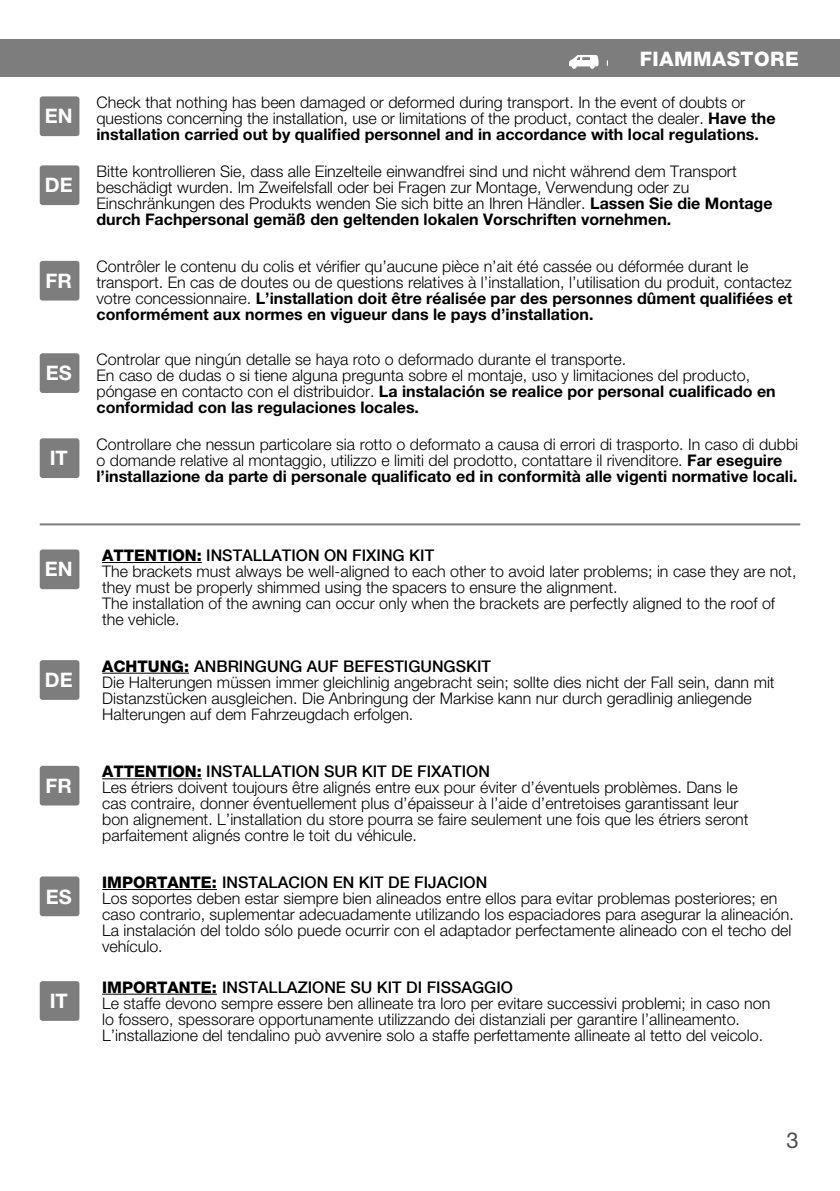
<style>
.page{position:relative;width:840px;height:1191px;background:#fff}
.page>*{position:absolute;margin:0;border:0;box-sizing:border-box;transform-origin:0 0}
.t1{font:22px "Helvetica Neue LT Std";color:#4d4d4d}
.t2{font:700 20px "Helvetica Neue LT Std";color:#fff}
.t3{font:800 20px "Helvetica Neue LT Std";letter-spacing:.025em;color:#fff}
.t4{font:300 16px/16px "Helvetica Neue LT Std";color:#000}
.t5{font:500 16px "Helvetica Neue LT Com";color:#000}
.s1{font-weight:700}
.s2{font-family:"Helvetica Neue LT Std";font-weight:800}
</style>
<div class="page">
<div style="left:0;top:40px;width:839px;height:37px;background:#7d7d7d"></div>
<svg style="left:569px;top:55px;width:29px;height:14px"></svg>
<div style="left:40px;top:660px;width:39px;height:40px;background:#7d7d7d;border-radius:3px"></div>
<div style="left:40px;top:549px;width:39px;height:40px;background:#7d7d7d;border-radius:3px"></div>
<div style="left:40px;top:766px;width:39px;height:39px;background:#7d7d7d;border-radius:3px"></div>
<div style="left:40px;top:876px;width:39px;height:40px;background:#7d7d7d;border-radius:3px"></div>
<div style="left:40px;top:981px;width:39px;height:39px;background:#7d7d7d;border-radius:3px"></div>
<hr style="left:102px;top:673px;width:87px;height:1px;background:#000">
<hr style="left:102px;top:562px;width:100px;height:1px;background:#000">
<hr style="left:102px;top:778px;width:100px;height:1px;background:#000">
<hr style="left:102px;top:993px;width:115px;height:1px;background:#000">
<hr style="left:102px;top:889px;width:115px;height:1px;background:#000">
<hr style="left:40px;top:523px;width:759px;height:2px;background:#7d7d7d">
<div style="left:40px;top:165px;width:39px;height:40px;background:#7d7d7d;border-radius:3px"></div>
<div style="left:40px;top:96px;width:39px;height:40px;background:#7d7d7d;border-radius:3px"></div>
<div style="left:40px;top:261px;width:39px;height:39px;background:#7d7d7d;border-radius:3px"></div>
<div style="left:40px;top:353px;width:39px;height:40px;background:#7d7d7d;border-radius:3px"></div>
<div style="left:40px;top:438px;width:39px;height:40px;background:#7d7d7d;border-radius:3px"></div>
<p class="t2" style="left:45px;top:104px;width:29px">EN</p>
<p class="t2" style="left:45px;top:173px;width:29px">DE</p>
<p class="t2" style="left:46px;top:268px;width:28px">FR</p>
<p class="t2" style="left:46px;top:361px;width:27px">ES</p>
<p class="t2" style="left:50px;top:446px;width:20px">IT</p>
<p class="t3" style="left:639px;top:47px;width:160px">FIAMMASTORE</p>
<p class="t4" style="left:96px;top:94px;width:680px">Check that nothing has been damaged or deformed during transport. In the event of doubts or questions concerning the installation, use or limitations of the product, contact the dealer. <span class="s1">Have the installation carried out by qualified personnel and in accordance with local regulations.</span></p>
<p class="t4" style="left:96px;top:163px;width:677px">Bitte kontrollieren Sie, dass alle Einzelteile einwandfrei sind und nicht während dem Transport beschädigt wurden. Im Zweifelsfall oder bei Fragen zur Montage, Verwendung oder zu Einschränkungen des Produkts wenden Sie sich bitte an Ihren Händler. <span class="s1">Lassen Sie die Montage durch Fachpersonal gemäß den geltenden lokalen Vorschriften vornehmen.</span></p>
<p class="t4" style="left:96px;top:258px;width:697px">Contrôler le contenu du colis et vérifier qu’aucune pièce n’ait été cassée ou déformée durant le transport. En cas de doutes ou de questions relatives à l’installation, l’utilisation du produit, contactez votre concessionnaire. <span class="s1">L’installation doit être réalisée par des personnes dûment qualifiées et conformément aux normes en vigueur dans le pays d’installation.</span></p>
<p class="t4" style="left:96px;top:351px;width:680px">Controlar que ningún detalle se haya roto o deformado durante el transporte.<br>En caso de dudas o si tiene alguna pregunta sobre el montaje, uso y limitaciones del producto, póngase en contacto con el distribuidor. <span class="s1">La instalación se realice por personal cualificado en conformidad con las regulaciones locales.</span></p>
<p class="t4" style="left:96px;top:436px;width:702px">Controllare che nessun particolare sia rotto o deformato a causa di errori di trasporto. In caso di dubbi o domande relative al montaggio, utilizzo e limiti del prodotto, contattare il rivenditore. <span class="s1">Far eseguire l’installazione da parte di personale qualificato ed in conformità alle vigenti normative locali.</span></p>
<p class="t2" style="left:45px;top:557px;width:29px">EN</p>
<p class="t2" style="left:45px;top:667px;width:29px">DE</p>
<p class="t2" style="left:46px;top:773px;width:28px">FR</p>
<p class="t2" style="left:46px;top:884px;width:27px">ES</p>
<p class="t2" style="left:50px;top:988px;width:20px">IT</p>
<p class="t5" style="left:102px;top:545px;width:333px"><span class="s2">ATTENTION:</span> INSTALLATION ON FIXING KIT</p>
<p class="t4" style="left:102px;top:563px;width:695px">The brackets must always be well-aligned to each other to avoid later problems; in case they are not, they must be properly shimmed using the spacers to ensure the alignment.<br>The installation of the awning can occur only when the brackets are perfectly aligned to the roof of the vehicle.</p>
<p class="t5" style="left:102px;top:656px;width:390px"><span class="s2">ACHTUNG:</span> ANBRINGUNG AUF BEFESTIGUNGSKIT</p>
<p class="t4" style="left:102px;top:673px;width:673px">Die Halterungen müssen immer gleichlinig angebracht sein; sollte dies nicht der Fall sein, dann mit<br>Distanzstücken ausgleichen. Die Anbringung der Markise kann nur durch geradlinig anliegende<br>Halterungen auf dem Fahrzeugdach erfolgen.</p>
<p class="t5" style="left:102px;top:762px;width:389px"><span class="s2">ATTENTION:</span> INSTALLATION SUR KIT DE FIXATION</p>
<p class="t4" style="left:102px;top:779px;width:647px">Les étriers doivent toujours être alignés entre eux pour éviter d’éventuels problèmes. Dans le cas contraire, donner éventuellement plus d’épaisseur à l’aide d’entretoises garantissant leur bon alignement. L’installation du store pourra se faire seulement une fois que les étriers seront parfaitement alignés contre le toit du véhicule.</p>
<p class="t5" style="left:102px;top:872px;width:386px"><span class="s2">IMPORTANTE:</span> INSTALACION EN KIT DE FIJACION</p>
<p class="t4" style="left:102px;top:890px;width:692px">Los soportes deben estar siempre bien alineados entre ellos para evitar problemas posteriores; en caso contrario, suplementar adecuadamente utilizando los espaciadores para asegurar la alineación.<br>La instalación del toldo sólo puede ocurrir con el adaptador perfectamente alineado con el techo del vehículo.</p>
<p class="t5" style="left:102px;top:977px;width:412px"><span class="s2">IMPORTANTE:</span> INSTALLAZIONE SU KIT DI FISSAGGIO</p>
<p class="t4" style="left:102px;top:994px;width:669px">Le staffe devono sempre essere ben allineate tra loro per evitare successivi problemi; in caso non lo fossero, spessorare opportunamente utilizzando dei distanziali per garantire l’allineamento.<br>L’installazione del tendalino può avvenire solo a staffe perfettamente allineate al tetto del veicolo.</p>
<h1 class="t1" style="left:785px;top:1126px;width:14px">3</h1>
</div>
